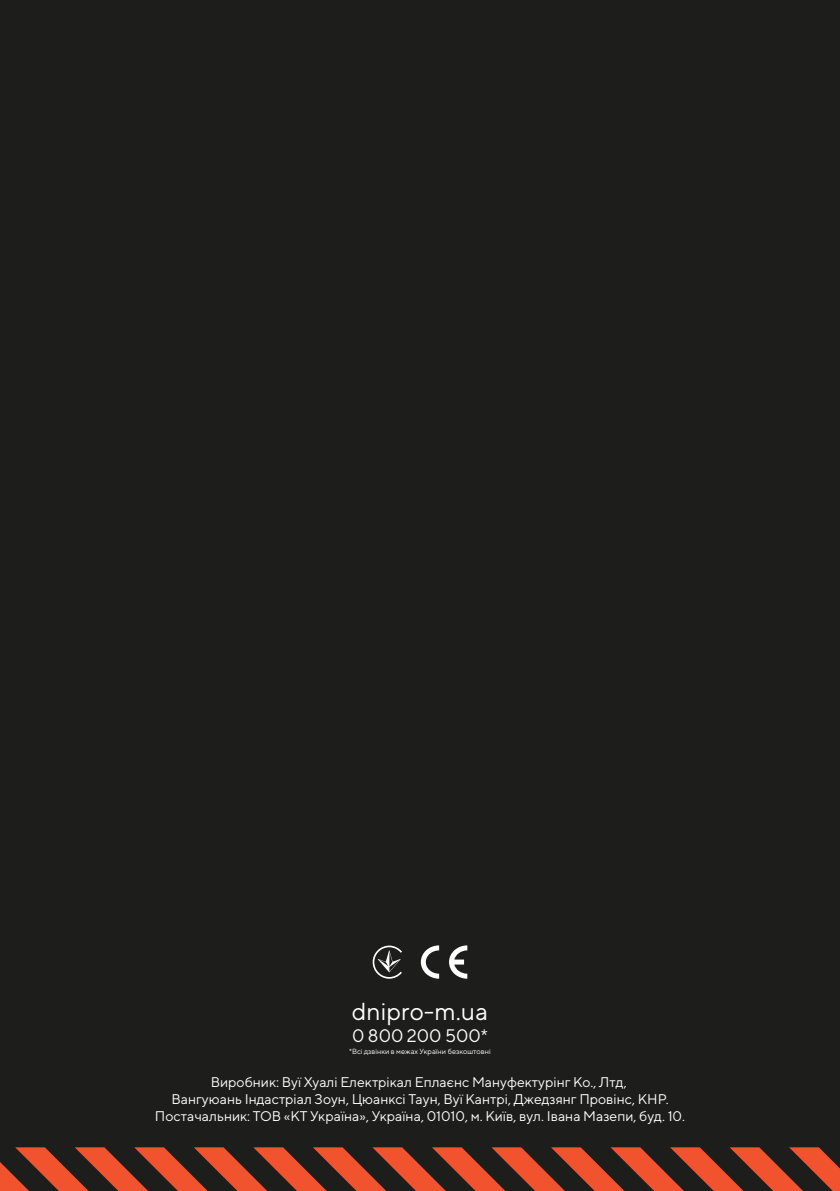
<style>
.page{position:relative;width:840px;height:1191px;background:#fff}
.page>*{position:absolute;margin:0;border:0;box-sizing:border-box;transform-origin:0 0}
.t1{font:24.6px "TT Norms";color:#fff}
.t2{font:18.2px "TT Norms";color:#fff}
.t3{font:14px/16.8px "TT Norms";color:#fff;text-align:center}
.t4{font:7.4px "TT Norms";color:#fff}
</style>
<div class="page">
<div style="left:0;top:0;width:839px;height:1191px;background:#1d1d1c"></div>
<svg style="left:0;top:1147px;width:839px;height:44px"></svg>
<svg style="left:372px;top:945px;width:30px;height:33px"></svg>
<svg style="left:420px;top:945px;width:19px;height:33px"></svg>
<svg style="left:449px;top:945px;width:18px;height:33px"></svg>
<h1 class="t1" style="left:351px;top:996px;width:138px">dnipro-m.ua</h1>
<h2 class="t2" style="left:352px;top:1024px;width:137px">0 800 200 500*</h2>
<p class="t4" style="left:349px;top:1047px;width:143px">*Всі дзвінки в межах України безкоштовні</p>
<p class="t3" style="left:155px;top:1073px;width:531px">Виробник: Вуї Хуалі Електрікал Еплаєнс Мануфектурінг Ко., Лтд,<br>Вангуюань Індастріал Зоун, Цюанксі Таун, Вуї Кантрі, Джедзянг Провінс, КНР.<br>Постачальник: ТОВ «КТ Україна», Україна, 01010, м. Київ, вул. Івана Мазепи, буд. 10.</p>
</div>
